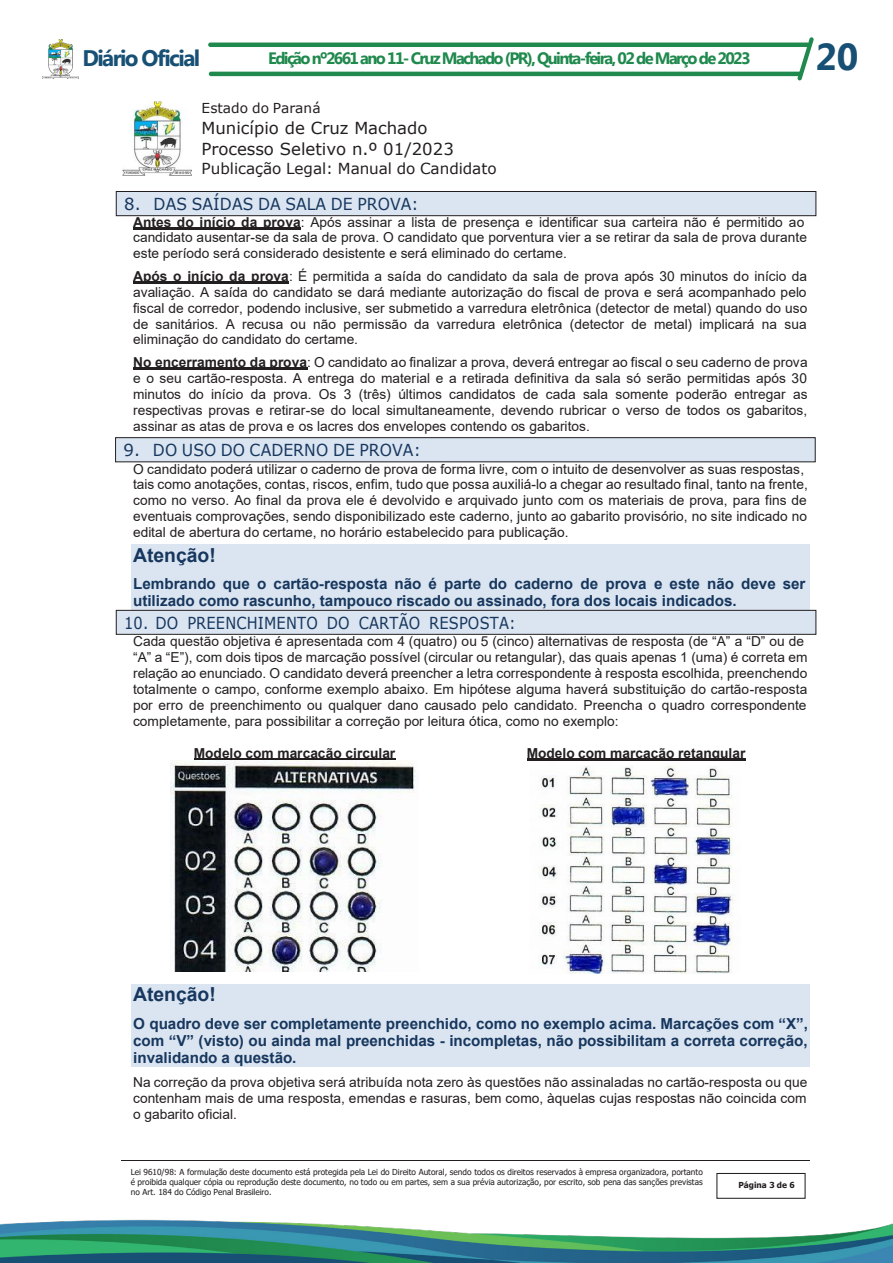
<style>
.page{position:relative;width:893px;height:1263px;background:#fff}
.page>*{position:absolute;margin:0;border:0;box-sizing:border-box;transform-origin:0 0}
.t1{font:700 37.5px "Myanmar Text";color:#175074}
.t2{font:700 22.5px "Myanmar Text";letter-spacing:-.07em;color:#175074}
.t3{font:700 19.35px "Arial";color:#17375e}
.t4{font:700 16.5px "Myanmar Text";letter-spacing:-.1em;color:#20894d}
.t5{font:16.5px "Verdana";letter-spacing:.005em;color:#17375e}
.t6{font:16.5px/21px "Verdana";color:#231f20}
.t7{font:16.5px "Verdana";letter-spacing:.005em;color:#17375e;scale:.88 1}
.t8{font:700 15.15px/17.4px "Arial";color:#17375e}
.t9{font:15.15px "Verdana";color:#231f20}
.t10{font:13.8px/15.9px "Arial";color:#231f20}
.t11{font:700 13.8px "Arial";color:#231f20}
.t12{font:13.8px "Verdana";color:#231f20}
.t13{font:8.25px/10.1px "Tahoma";color:#231f20;text-align:justify}
.t14{font:700 8.25px "Tahoma";color:#231f20}
.s1{font-weight:700}
</style>
<div class="page">
<img style="left:0;top:1219px;width:893px;height:44px">
<hr style="left:208px;top:43px;width:602px;height:4px;background:#20894d;border-radius:2px">
<hr style="left:209px;top:72px;width:593px;height:4px;background:#20894d;border-radius:2px">
<img style="left:43px;top:40px;width:36px;height:38px">
<svg style="left:797px;top:37px;width:17px;height:44px"></svg>
<img style="left:123px;top:102px;width:69px;height:74px">
<div style="left:716px;top:1173px;width:90px;height:26px;border:1px solid #231f20"></div>
<hr style="left:121px;top:1160px;width:688px;height:1px;background:#231f20">
<div style="left:116px;top:438px;width:699px;height:24px;background:#dbe5f1"></div>
<div style="left:115px;top:437px;width:700px;height:25px;border:1px solid #231f20"></div>
<div style="left:131px;top:544px;width:678px;height:65px;background:#dbe5f1"></div>
<div style="left:131px;top:984px;width:678px;height:82px;background:#dbe5f1"></div>
<hr style="left:133px;top:227px;width:168px;height:2px;background:#231f20">
<hr style="left:133px;top:281px;width:156px;height:2px;background:#231f20">
<hr style="left:133px;top:367px;width:174px;height:2px;background:#231f20">
<hr style="left:194px;top:758px;width:202px;height:2px;background:#231f20">
<hr style="left:527px;top:758px;width:219px;height:2px;background:#231f20">
<img style="left:170px;top:761px;width:246px;height:211px">
<img style="left:539px;top:766px;width:196px;height:208px">
<div style="left:116px;top:610px;width:700px;height:24px;background:#dbe5f1"></div>
<div style="left:116px;top:610px;width:700px;height:25px;border:1px solid #231f20"></div>
<div style="left:116px;top:191px;width:700px;height:25px;background:#dbe5f1"></div>
<div style="left:116px;top:191px;width:700px;height:25px;border:1px solid #231f20"></div>
<p class="t2" style="left:82px;top:45px;width:119px">Diário Oficial</p>
<p class="t4" style="left:268px;top:49px;width:484px">Edição nº2661 ano 11- Cruz Machado (PR), Quinta-feira, 02 de Março de 2023</p>
<p class="t1" style="left:815px;top:35px;width:44px">20</p>
<p class="t12" style="left:202px;top:99px;width:120px">Estado do Paraná</p>
<p class="t6" style="left:202px;top:117px;width:254px">Município de Cruz Machado<br>Processo Seletivo n.º 01/2023</p>
<p class="t9" style="left:202px;top:158px;width:296px">Publicação Legal: Manual do Candidato</p>
<p class="t5" style="left:124px;top:192px;width:296px">8. DAS SAÍDAS DA SALA DE PROVA:</p>
<p class="t10" style="left:133px;top:214px;width:675px"><span class="s1">Antes do início da prova</span>: Após assinar a lista de presença e identificar sua carteira não é permitido ao candidato ausentar-se da sala de prova. O candidato que porventura vier a se retirar da sala de prova durante este período será considerado desistente e será eliminado do certame.</p>
<p class="t10" style="left:133px;top:268px;width:676px;text-align:justify"><span class="s1">Após o início da prova</span>: É permitida a saída do candidato da sala de prova após 30 minutos do início da avaliação. A saída do candidato se dará mediante autorização do fiscal de prova e será acompanhado pelo fiscal de corredor, podendo inclusive, ser submetido a varredura eletrônica (detector de metal) quando do uso de sanitários. A recusa ou não permissão da varredura eletrônica (detector de metal) implicará na sua eliminação do candidato do certame.</p>
<p class="t10" style="left:133px;top:354px;width:676px;text-align:justify"><span class="s1">No encerramento da prova</span>: O candidato ao finalizar a prova, deverá entregar ao fiscal o seu caderno de prova e o seu cartão-resposta. A entrega do material e a retirada definitiva da sala só serão permitidas após 30 minutos do início da prova. Os 3 (três) últimos candidatos de cada sala somente poderão entregar as respectivas provas e retirar-se do local simultaneamente, devendo rubricar o verso de todos os gabaritos, assinar as atas de prova e os lacres dos envelopes contendo os gabaritos.</p>
<p class="t10" style="left:133px;top:461px;width:676px">O candidato poderá utilizar o caderno de prova de forma livre, com o intuito de desenvolver as suas respostas, tais como anotações, contas, riscos, enfim, tudo que possa auxiliá-lo a chegar ao resultado final, tanto na frente, como no verso. Ao final da prova ele é devolvido e arquivado junto com os materiais de prova, para fins de eventuais comprovações, sendo disponibilizado este caderno, junto ao gabarito provisório, no site indicado no edital de abertura do certame, no horário estabelecido para publicação.</p>
<p class="t5" style="left:124px;top:438px;width:299px">9. DO USO DO CADERNO DE PROVA:</p>
<p class="t3" style="left:133px;top:541px;width:84px">Atenção!</p>
<p class="t8" style="left:133px;top:575px;width:674px">Lembrando que o cartão-resposta não é parte do caderno de prova e este não deve ser utilizado como rascunho, tampouco riscado ou assinado, fora dos locais indicados.</p>
<p class="t7" style="left:124px;top:611px;width:446px">10. DO PREENCHIMENTO DO CARTÃO RESPOSTA:</p>
<p class="t10" style="left:133px;top:634px;width:676px">Cada questão objetiva é apresentada com 4 (quatro) ou 5 (cinco) alternativas de resposta (de “A” a “D” ou de “A” a “E”), com dois tipos de marcação possível (circular ou retangular), das quais apenas 1 (uma) é correta em relação ao enunciado. O candidato deverá preencher a letra correspondente à resposta escolhida, preenchendo totalmente o campo, conforme exemplo abaixo. Em hipótese alguma haverá substituição do cartão-resposta por erro de preenchimento ou qualquer dano causado pelo candidato. Preencha o quadro correspondente completamente, para possibilitar a correção por leitura ótica, como no exemplo:</p>
<p class="t11" style="left:194px;top:743px;width:203px">Modelo com marcação circular</p>
<p class="t11" style="left:527px;top:743px;width:220px">Modelo com marcação retangular</p>
<p class="t3" style="left:133px;top:981px;width:84px">Atenção!</p>
<p class="t8" style="left:133px;top:1015px;width:676px;text-align:justify">O quadro deve ser completamente preenchido, como no exemplo acima. Marcações com “X”, com “V” (visto) ou ainda mal preenchidas - incompletas, não possibilitam a correta correção, invalidando a questão.</p>
<p class="t10" style="left:133px;top:1074px;width:676px;text-align:justify">Na correção da prova objetiva será atribuída nota zero às questões não assinaladas no cartão-resposta ou que contenham mais de uma resposta, emendas e rasuras, bem como, àquelas cujas respostas não coincida com o gabarito oficial.</p>
<p class="t13" style="left:131px;top:1167px;width:573px">Lei 9610/98: A formulação deste documento está protegida pela Lei do Direito Autoral, sendo todos os direitos reservados à empresa organizadora, portanto é proibida qualquer cópia ou reprodução deste documento, no todo ou em partes, sem a sua prévia autorização, por escrito, sob pena das sanções previstas no Art. 184 do Código Penal Brasileiro.</p>
<p class="t14" style="left:738px;top:1179px;width:58px">Página 3 de 6</p>
</div>
